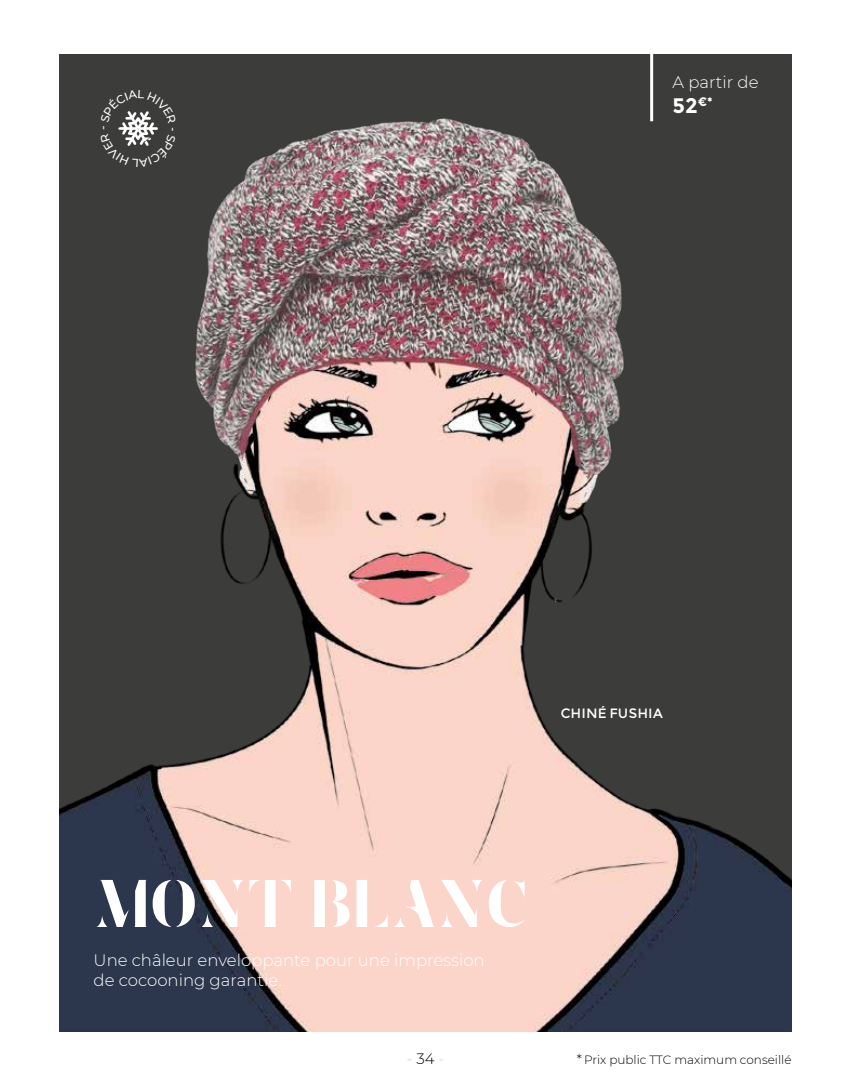
<style>
.page{position:relative;width:851px;height:1085px;background:#fff}
.page>*{position:absolute;margin:0;border:0;box-sizing:border-box;transform-origin:0 0}
.t1{font:58.95px "Zefani Stencil";color:#fff}
.t2{font:700 21px "Montserrat";color:#fff}
.t3{font:300 16.5px/19.8px "Montserrat";color:#fff}
.t4{font:300 15px "Montserrat";color:#c6c6c6}
.t5{font:13.5px "Montserrat";color:#fff}
.t6{font:300 12px "Montserrat";color:#000}
.t7{font:500 11.4px "Montserrat";color:#fff}
.s1{color:#000}
.s2{font-size:13.5px}
</style>
<div class="page">
<img style="left:59px;top:54px;width:732px;height:977px">
<hr style="left:650px;top:45px;width:3px;height:76px;background:#fff">
<svg style="left:100px;top:90px;width:76px;height:77px;background:#4f4f4e"></svg>
<p class="t7" style="left:96px;top:130px;width:6px;rotate:-90deg">-</p>
<p class="t7" style="left:180px;top:127px;width:6px;rotate:90deg">-</p>
<p class="t3" style="left:672px;top:72px;width:87px">A partir de</p>
<p class="t2" style="left:672px;top:93px;width:42px">52<sup>€*</sup></p>
<p class="t5" style="left:560px;top:705px;width:104px">CHINÉ FUSHIA</p>
<h1 class="t1" style="left:94px;top:875px;width:436px">MONT BLANC</h1>
<p class="t3" style="left:94px;top:949px;width:392px">Une châleur enveloppante pour une impression de cocooning garantie.</p>
<p class="t4" style="left:407px;top:1047px;width:39px">- <span class="s1">34</span> -</p>
<p class="t6" style="left:576px;top:1051px;width:216px"><span class="s2">*</span> Prix public TTC maximum conseillé</p>
</div>
